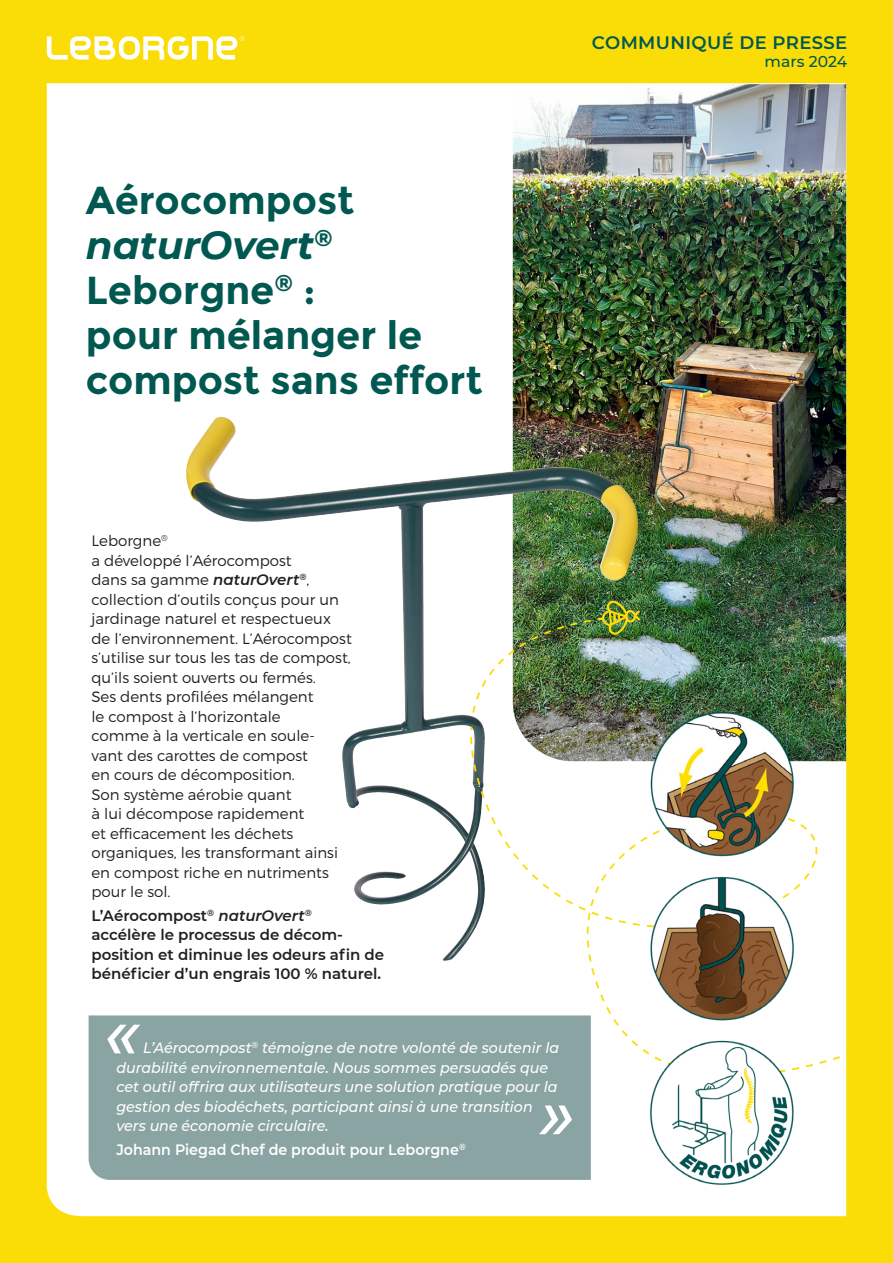
<style>
.page{position:relative;width:893px;height:1263px;background:#fadd06}
.page>*{position:absolute;margin:0;border:0;box-sizing:border-box;transform-origin:0 0}
.t1{font:700 39px/45px "Montserrat";color:#005850}
.t2{font:600 18px "Montserrat";letter-spacing:.02em;color:#005850}
.t3{font:500 15.6px "Montserrat";letter-spacing:-.005em;color:#005850}
.t4{font:300 15px/19.5px "Montserrat";color:#231f20}
.t5{font:italic 500 15px/19.5px "Montserrat";color:#fff;scale:.95 1}
.t6{font:600 15px/19.5px "Montserrat";color:#231f20}
.t7{font:600 15px "Montserrat";color:#fff;scale:.95 1}
.s1{font-style:italic}
.s2{font-weight:600;font-style:italic}
</style>
<div class="page">
<div style="left:47px;top:83px;width:799px;height:1133px;background:#fff"></div>
<svg style="left:47px;top:36px;width:197px;height:24px"></svg>
<img style="left:513px;top:84px;width:333px;height:641px">
<div style="left:89px;top:1015px;width:502px;height:165px;background:#89a4a2"></div>
<svg style="left:107px;top:1025px;width:33px;height:28px"></svg>
<svg style="left:539px;top:1105px;width:33px;height:29px"></svg>
<img style="left:186px;top:419px;width:29px;height:70px">
<div style="left:604px;top:1047px;width:243px;height:75px;background:#fff"></div>
<svg style="left:469px;top:725px;width:378px;height:322px;background:#e9ebe8"></svg>
<img style="left:471px;top:600px;width:169px;height:115px">
<img style="left:646px;top:870px;width:154px;height:156px">
<img style="left:646px;top:1034px;width:154px;height:157px">
<img style="left:646px;top:706px;width:154px;height:156px">
<p class="t1" style="left:86px;top:177px;width:398px">Aérocompost <span class="s1">naturOvert</span><sup>®<br></sup>Leborgne<sup>®</sup> :<br>pour mélanger le compost sans effort</p>
<p class="t2" style="left:592px;top:30px;width:257px">COMMUNIQUÉ DE PRESSE</p>
<p class="t3" style="left:764px;top:51px;width:84px">mars 2024</p>
<p class="t4" style="left:91px;top:531px;width:262px">Leborgne<sup>®<br></sup>a développé l’Aérocompost<br>dans sa gamme <span class="s2">naturOvert</span><sup>®</sup>, collection d’outils conçus pour un jardinage naturel et respectueux de l’environnement. L’Aérocompost s’utilise sur tous les tas de compost, qu’ils soient ouverts ou fermés.</p>
<p class="t4" style="left:91px;top:687px;width:248px">Ses dents profilées mélangent<br>le compost à l’horizontale comme à la verticale en soule&shy;vant des carottes de compost<br>en cours de décomposition.<br>Son système aérobie quant<br>à lui décompose rapidement<br>et efficacement les déchets organiques, les transformant ainsi en compost riche en nutriments pour le sol.</p>
<p class="t6" style="left:91px;top:905px;width:294px">L’Aérocompost<sup>®</sup> <span class="s1">naturOvert</span><sup>®<br></sup>accélère le processus de décom&shy;position et diminue les odeurs afin de bénéficier d’un engrais 100 % naturel.</p>
<p class="t5" style="left:116px;top:1038px;width:467px;text-indent:27px">L’Aérocompost<sup>®</sup> témoigne de notre volonté de soutenir la durabilité environnementale. Nous sommes persuadés que cet outil offrira aux utilisateurs une solution pratique pour la gestion des biodéchets, participant ainsi à une transition vers une économie circulaire.</p>
<p class="t7" style="left:116px;top:1139px;width:369px">Johann Piegad Chef de produit pour Leborgne<sup>®</sup></p>
</div>
